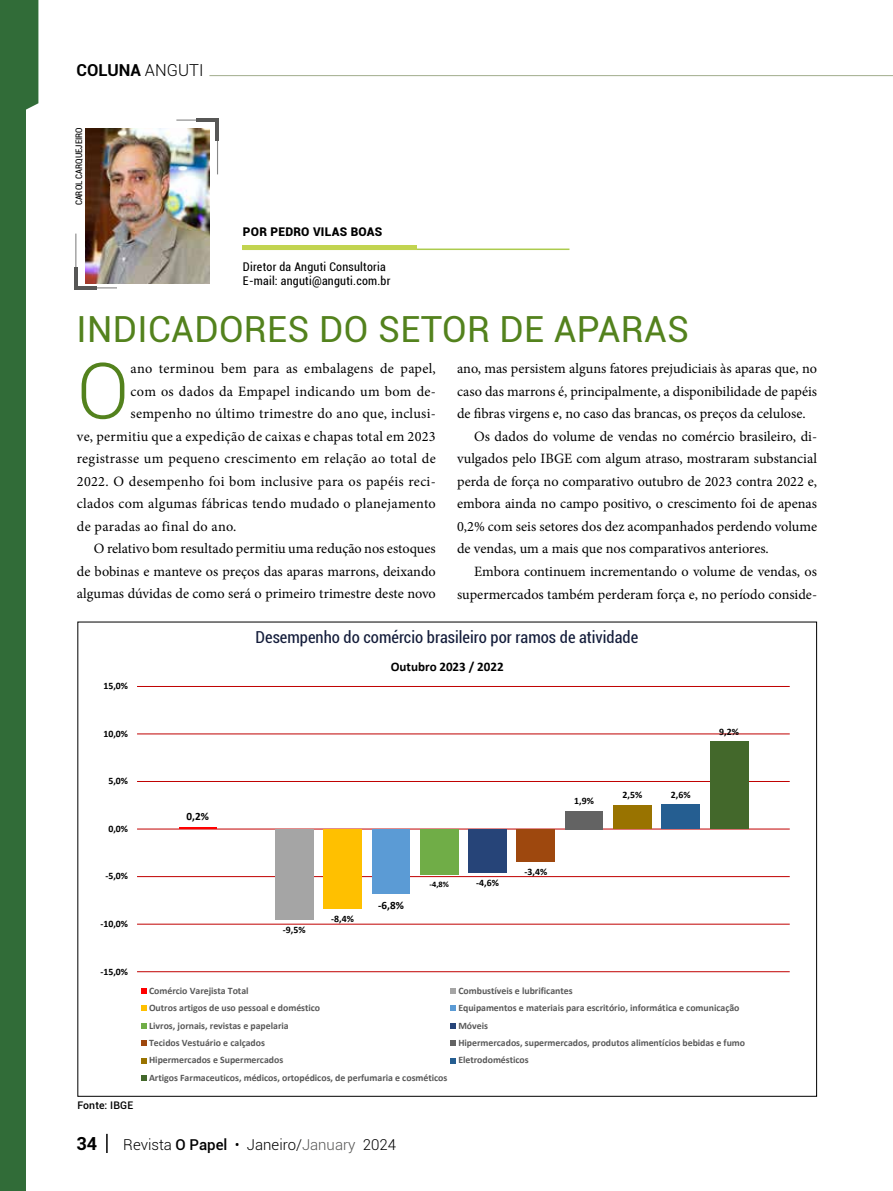
<style>
.page{position:relative;width:893px;height:1191px;background:#fff}
.page>*{position:absolute;margin:0;border:0;box-sizing:border-box;transform-origin:0 0}
.t1{font:300 77.55px "Roboto";color:#53821d}
.t2{font:36px "Roboto";letter-spacing:.01em;color:#53821d}
.t3{font:700 18px "Roboto";color:#000}
.t4{font:condensed 16.5px "Roboto";color:#131c3a}
.t5{font:700 16.5px "Roboto";color:#000}
.t6{font:300 15px "Roboto";color:#000}
.t7{font:14.25px "Minion Pro";color:#000}
.t8{font:14.25px "Minion Pro";letter-spacing:.02em;color:#000}
.t9{font:700 13.05px "Calibri";color:#000}
.t10{font:condensed 12px/13.5px "Roboto";letter-spacing:.02em;color:#000}
.t11{font:900 12px "Roboto";letter-spacing:.02em;color:#000}
.t12{font:700 11.1px "Calibri";color:#000}
.t13{font:500 10.5px "Roboto";letter-spacing:.01em;color:#000}
.t14{font:700 9.75px "Calibri";letter-spacing:-.005em;color:#595959}
.t15{font:700 9.75px "Calibri";letter-spacing:-.005em;color:#000}
.t16{font:condensed 9px "Roboto";color:#000}
.t17{font:700 8.4px "Calibri";color:#000}
.s1{font-weight:300}
.s2{font-weight:500}
.s3{color:#575756}
</style>
<div class="page">
<div style="left:0;top:0;width:26px;height:1191px;background:#316c38"></div>
<hr style="left:209px;top:75px;width:684px;height:1px;background:#a1ac8d">
<svg style="left:26px;top:0;width:12px;height:110px"></svg>
<hr style="left:106px;top:1133px;width:2px;height:20px;background:#000">
<hr style="left:137px;top:971px;width:653px;height:1px;background:#c00000">
<hr style="left:137px;top:923px;width:653px;height:1px;background:#c00000">
<hr style="left:137px;top:876px;width:653px;height:1px;background:#c00000">
<hr style="left:137px;top:828px;width:653px;height:1px;background:#c00000">
<hr style="left:137px;top:781px;width:653px;height:1px;background:#c00000">
<hr style="left:137px;top:733px;width:653px;height:1px;background:#c00000">
<hr style="left:137px;top:686px;width:653px;height:1px;background:#c00000">
<hr style="left:179px;top:827px;width:38px;height:2px;background:#f00">
<div style="left:275px;top:829px;width:38px;height:90px;background:#a5a5a5"></div>
<div style="left:324px;top:829px;width:38px;height:80px;background:#ffc000"></div>
<div style="left:372px;top:829px;width:38px;height:64px;background:#5b9bd5"></div>
<div style="left:420px;top:829px;width:38px;height:45px;background:#70ad47"></div>
<div style="left:468px;top:829px;width:39px;height:43px;background:#264478"></div>
<div style="left:517px;top:829px;width:38px;height:32px;background:#9e480e"></div>
<div style="left:565px;top:811px;width:38px;height:18px;background:#636363"></div>
<div style="left:613px;top:805px;width:38px;height:24px;background:#997300"></div>
<div style="left:662px;top:804px;width:38px;height:25px;background:#255e91"></div>
<div style="left:710px;top:741px;width:38px;height:88px;background:#43682b"></div>
<svg style="left:141px;top:988px;width:6px;height:5px"></svg>
<svg style="left:451px;top:988px;width:5px;height:5px"></svg>
<svg style="left:141px;top:1005px;width:6px;height:6px"></svg>
<svg style="left:451px;top:1005px;width:5px;height:6px"></svg>
<svg style="left:141px;top:1023px;width:6px;height:5px"></svg>
<svg style="left:451px;top:1023px;width:5px;height:5px"></svg>
<svg style="left:141px;top:1040px;width:6px;height:5px"></svg>
<svg style="left:451px;top:1040px;width:5px;height:5px"></svg>
<svg style="left:141px;top:1058px;width:6px;height:5px"></svg>
<svg style="left:451px;top:1058px;width:5px;height:5px"></svg>
<svg style="left:141px;top:1075px;width:6px;height:5px"></svg>
<img style="left:85px;top:129px;width:125px;height:154px">
<hr style="left:176px;top:119px;width:42px;height:2px;background:#878787">
<hr style="left:217px;top:119px;width:1px;height:55px;background:#878787">
<hr style="left:216px;top:118px;width:3px;height:23px;background:#575756">
<hr style="left:196px;top:118px;width:23px;height:4px;background:#575756">
<hr style="left:75px;top:287px;width:42px;height:1px;background:#878787">
<hr style="left:75px;top:234px;width:1px;height:54px;background:#878787">
<hr style="left:74px;top:266px;width:4px;height:23px;background:#575756">
<hr style="left:74px;top:286px;width:23px;height:3px;background:#575756">
<hr style="left:242px;top:248px;width:327px;height:2px;background:#accb4e">
<div style="left:242px;top:245px;width:175px;height:5px;background:#c2d450"></div>
<p class="t5" style="left:77px;top:58px;width:128px">COLUNA <span class="s1">ANGUTI</span></p>
<p class="t16" style="left:73px;top:205px;width:79px;rotate:-90deg">CAROL CARQUEJEIRO</p>
<p class="t11" style="left:243px;top:223px;width:141px">POR PEDRO VILAS BOAS</p>
<p class="t10" style="left:243px;top:259px;width:149px">Diretor da Anguti Consultoria<br>E-mail: anguti@anguti.com.br</p>
<h2 class="t2" style="left:77px;top:304px;width:614px">INDICADORES DO SETOR DE APARAS</h2>
<h1 class="t1" style="left:77px;top:337px;width:54px">O</h1>
<p class="t8" style="left:131px;top:359px;width:307px">ano terminou bem para as embalagens de papel,</p>
<p class="t7" style="left:457px;top:359px;width:361px">ano, mas persistem alguns fatores prejudiciais às aparas que, no</p>
<p class="t7" style="left:457px;top:382px;width:361px">caso das marrons é, principalmente, a disponibilidade de papéis</p>
<p class="t7" style="left:457px;top:404px;width:350px">de fibras virgens e, no caso das brancas, os preços da celulose.</p>
<p class="t7" style="left:474px;top:427px;width:344px">Os dados do volume de vendas no comércio brasileiro, di-</p>
<p class="t7" style="left:457px;top:449px;width:361px">vulgados pelo IBGE com algum atraso, mostraram substancial</p>
<p class="t7" style="left:457px;top:472px;width:361px">perda de força no comparativo outubro de 2023 contra 2022 e,</p>
<p class="t7" style="left:457px;top:494px;width:361px">embora ainda no campo positivo, o crescimento foi de apenas</p>
<p class="t7" style="left:457px;top:517px;width:361px">0,2% com seis setores dos dez acompanhados perdendo volume</p>
<p class="t7" style="left:457px;top:539px;width:313px">de vendas, um a mais que nos comparativos anteriores.</p>
<p class="t7" style="left:474px;top:562px;width:344px">Embora continuem incrementando o volume de vendas, os</p>
<p class="t7" style="left:457px;top:584px;width:361px">supermercados também perderam força e, no período conside-</p>
<p class="t8" style="left:131px;top:382px;width:307px">com os dados da Empapel indicando um bom de-</p>
<p class="t8" style="left:131px;top:404px;width:307px">sempenho no último trimestre do ano que, inclusi-</p>
<p class="t8" style="left:77px;top:427px;width:360px">ve, permitiu que a expedição de caixas e chapas total em 2023</p>
<p class="t8" style="left:77px;top:449px;width:360px">registrasse um pequeno crescimento em relação ao total de</p>
<p class="t8" style="left:77px;top:472px;width:360px">2022. O desempenho foi bom inclusive para os papéis reci-</p>
<p class="t8" style="left:77px;top:494px;width:360px">clados com algumas fábricas tendo mudado o planejamento</p>
<p class="t8" style="left:77px;top:517px;width:161px">de paradas ao final do ano.</p>
<p class="t7" style="left:94px;top:539px;width:343px">O relativo bom resultado permitiu uma redução nos estoques</p>
<p class="t7" style="left:77px;top:562px;width:360px">de bobinas e manteve os preços das aparas marrons, deixando</p>
<p class="t7" style="left:77px;top:584px;width:360px">algumas dúvidas de como será o primeiro trimestre deste novo</p>
<p class="t4" style="left:256px;top:626px;width:384px">Desempenho do comércio brasileiro por ramos de atividade</p>
<p class="t15" style="left:104px;top:680px;width:26px">15,0%</p>
<p class="t15" style="left:104px;top:727px;width:26px">10,0%</p>
<p class="t15" style="left:108px;top:775px;width:21px">5,0%</p>
<p class="t15" style="left:108px;top:822px;width:21px">0,0%</p>
<p class="t15" style="left:105px;top:870px;width:24px">-5,0%</p>
<p class="t15" style="left:101px;top:917px;width:29px">-10,0%</p>
<p class="t15" style="left:101px;top:965px;width:29px">-15,0%</p>
<p class="t13" style="left:77px;top:1098px;width:57px">Fonte: IBGE</p>
<p class="t12" style="left:186px;top:809px;width:24px">0,2%</p>
<p class="t9" style="left:391px;top:658px;width:114px">Outubro 2023 / 2022</p>
<p class="t15" style="left:283px;top:923px;width:24px">-9,5%</p>
<p class="t15" style="left:331px;top:913px;width:24px">-8,4%</p>
<p class="t12" style="left:378px;top:898px;width:27px">-6,8%</p>
<p class="t17" style="left:430px;top:879px;width:21px">-4,8%</p>
<p class="t15" style="left:476px;top:877px;width:24px">-4,6%</p>
<p class="t15" style="left:524px;top:865px;width:24px">-3,4%</p>
<p class="t15" style="left:574px;top:795px;width:21px">1,9%</p>
<p class="t15" style="left:623px;top:789px;width:21px">2,5%</p>
<p class="t15" style="left:671px;top:788px;width:21px">2,6%</p>
<p class="t15" style="left:719px;top:725px;width:21px">9,2%</p>
<p class="t14" style="left:149px;top:984px;width:101px">Comércio Varejista Total</p>
<p class="t14" style="left:458px;top:984px;width:116px">Combustíveis e lubrificantes</p>
<p class="t14" style="left:149px;top:1002px;width:173px">Outros artigos de uso pessoal e doméstico</p>
<p class="t14" style="left:458px;top:1002px;width:283px">Equipamentos e materiais para escritório, informática e comunicação</p>
<p class="t14" style="left:149px;top:1019px;width:141px">Livros, jornais, revistas e papelaria</p>
<p class="t14" style="left:458px;top:1019px;width:31px">Móveis</p>
<p class="t14" style="left:149px;top:1036px;width:117px">Tecidos Vestuário e calçados</p>
<p class="t14" style="left:458px;top:1036px;width:288px">Hipermercados, supermercados, produtos alimentícios bebidas e fumo</p>
<p class="t14" style="left:149px;top:1054px;width:136px">Hipermercados e Supermercados</p>
<p class="t14" style="left:458px;top:1054px;width:72px">Eletrodomésticos</p>
<p class="t14" style="left:149px;top:1071px;width:300px">Artigos Farmaceuticos, médicos, ortopédicos, de perfumaria e cosméticos</p>
<p class="t3" style="left:77px;top:1130px;width:22px">34</p>
<p class="t6" style="left:123px;top:1133px;width:274px">Revista <span class="s2">O Papel</span> • Janeiro/<span class="s3">January</span> 2024</p>
</div>
